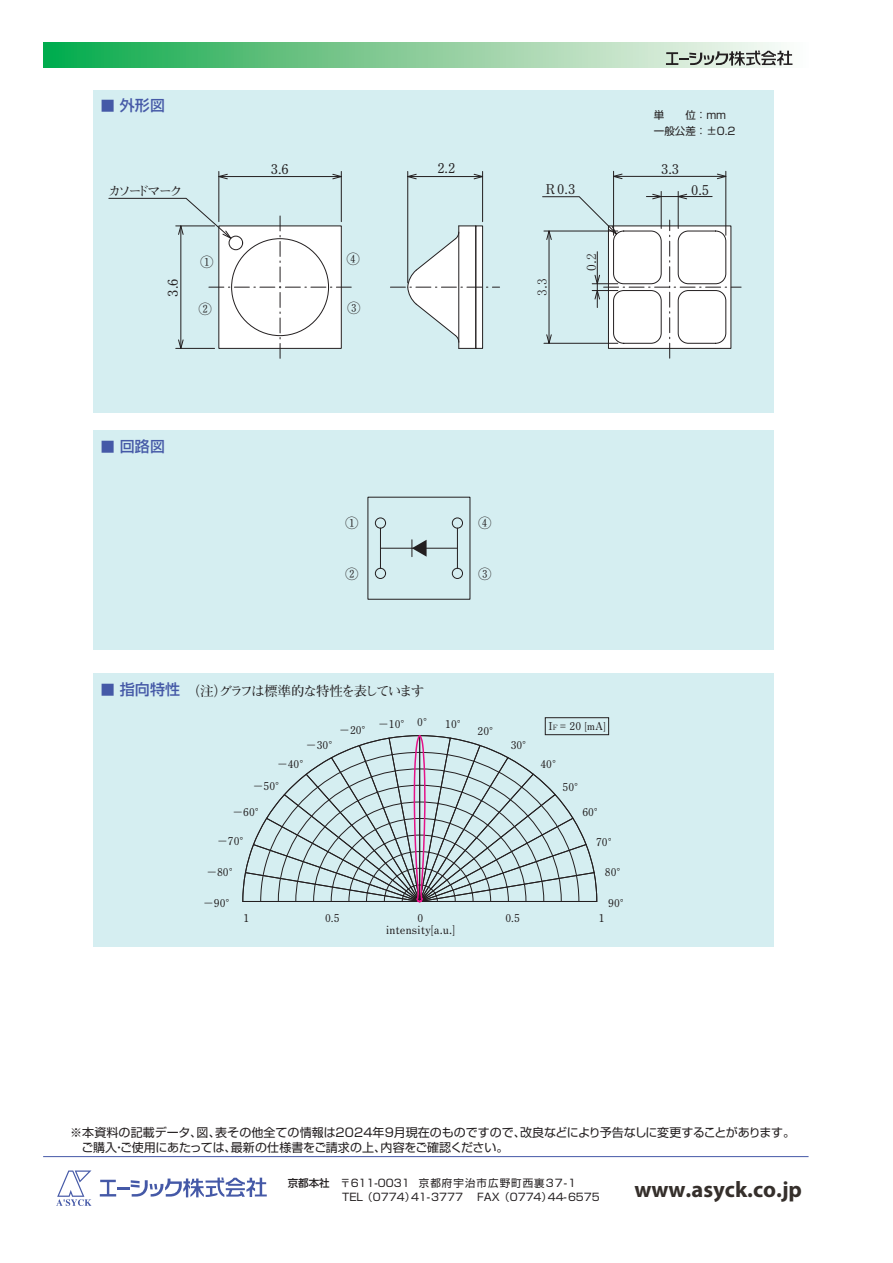
<style>
.page{position:relative;width:893px;height:1263px;background:#fff}
.page>*{position:absolute;margin:0;border:0;box-sizing:border-box;transform-origin:0 0}
.t1{font:700 22.5px "Myriad Pro";color:#352f2b}
.t2{font:500 15px "Shin Go Pro";letter-spacing:.01em;color:#4559a7}
.t3{font:700 13.5px "Futo Min A101 Pro";letter-spacing:-.155em;color:#231f20}
.t4{font:700 13.5px "Futo Min A101 Pro";letter-spacing:-.115em;color:#231f20}
.t5{font:700 13.5px "Futo Min A101 Pro";letter-spacing:-.215em;color:#231f20}
.t6{font:13.5px "MS P Mincho";color:#231f20}
.t7{font:12px/15px "Shin Go Pro";color:#231f20}
.t8{font:700 12px "Futo Min A101 Pro";color:#231f20}
.t9{font:700 10.8px/19px "Futo Min A101 Pro";color:#231f20}
.t10{font:10.5px/16.5px "Shin Go Pro";color:#231f20}
.t11{font:10.5px "Shin Go Pro";letter-spacing:.1em;color:#231f20}
.s1{font-size:13.95px}
.s2{font-size:7.2px}
.s3{font-weight:500}
</style>
<div class="page">
<svg style="left:43px;top:43px;width:750px;height:25px;background:#7bca94"></svg>
<div style="left:93px;top:90px;width:680px;height:322px;background:#d5eef1"></div>
<div style="left:93px;top:430px;width:680px;height:219px;background:#d5eef1"></div>
<div style="left:93px;top:673px;width:680px;height:273px;background:#d5eef1"></div>
<svg style="left:666px;top:51px;width:126px;height:15px;background:#a3aaa2"></svg>
<hr style="left:43px;top:1156px;width:765px;height:1px;background:#4559a7">
<svg style="left:100px;top:1177px;width:167px;height:20px"></svg>
<svg style="left:56px;top:1170px;width:35px;height:36px"></svg>
<hr style="left:380px;top:548px;width:77px;height:1px;background:#231f20">
<svg style="left:411px;top:540px;width:16px;height:17px"></svg>
<div style="left:375px;top:517px;width:11px;height:12px;border:1px solid #231f20;border-radius:50%"></div>
<div style="left:375px;top:568px;width:11px;height:11px;border:1px solid #231f20;border-radius:50%"></div>
<div style="left:452px;top:517px;width:11px;height:12px;border:1px solid #231f20;border-radius:50%"></div>
<div style="left:452px;top:568px;width:11px;height:11px;border:1px solid #231f20;border-radius:50%"></div>
<hr style="left:380px;top:528px;width:1px;height:40px;background:#231f20">
<hr style="left:457px;top:528px;width:1px;height:40px;background:#231f20">
<hr style="left:661px;top:191px;width:1px;height:37px;background:#231f20">
<hr style="left:678px;top:191px;width:1px;height:37px;background:#231f20">
<hr style="left:613px;top:171px;width:1px;height:64px;background:#231f20">
<hr style="left:726px;top:171px;width:1px;height:64px;background:#231f20">
<hr style="left:614px;top:176px;width:112px;height:1px;background:#231f20">
<svg style="left:613px;top:174px;width:10px;height:5px"></svg>
<svg style="left:717px;top:174px;width:10px;height:5px"></svg>
<svg style="left:542px;top:194px;width:199px;height:164px"></svg>
<hr style="left:219px;top:171px;width:1px;height:51px;background:#231f20">
<hr style="left:341px;top:171px;width:1px;height:51px;background:#231f20">
<hr style="left:219px;top:176px;width:122px;height:1px;background:#231f20">
<svg style="left:218px;top:174px;width:10px;height:5px"></svg>
<svg style="left:332px;top:174px;width:10px;height:5px"></svg>
<svg style="left:108px;top:198px;width:243px;height:160px"></svg>
<svg style="left:390px;top:225px;width:110px;height:124px"></svg>
<hr style="left:407px;top:171px;width:1px;height:112px;background:#231f20">
<hr style="left:482px;top:171px;width:1px;height:51px;background:#231f20">
<hr style="left:408px;top:176px;width:75px;height:1px;background:#231f20">
<svg style="left:407px;top:174px;width:10px;height:5px"></svg>
<svg style="left:474px;top:174px;width:10px;height:5px"></svg>
<div style="left:545px;top:717px;width:64px;height:18px;border:1px solid #231f20"></div>
<svg style="left:242px;top:734px;width:355px;height:169px"></svg>
<p class="t2" style="left:101px;top:93px;width:66px"><span class="s1">■</span> 外形図</p>
<p class="t5" style="left:108px;top:181px;width:77px">カソードマーク</p>
<p class="t3" style="left:162px;top:297px;width:19px;rotate:-90deg">3.6</p>
<p class="t3" style="left:200px;top:252px;width:15px">①</p>
<p class="t3" style="left:199px;top:299px;width:15px">②</p>
<p class="t3" style="left:271px;top:159px;width:19px">3.6</p>
<p class="t3" style="left:347px;top:248px;width:15px">④</p>
<p class="t3" style="left:347px;top:297px;width:15px">③</p>
<p class="t3" style="left:437px;top:157px;width:19px">2.2</p>
<p class="t3" style="left:546px;top:178px;width:31px">R0.3</p>
<p class="t6" style="left:535px;top:296px;width:19px;rotate:-90deg">3.3</p>
<p class="t6" style="left:584px;top:271px;width:19px;rotate:-90deg">0.2</p>
<p class="t10" style="left:654px;top:105px;width:83px">単　　位：mm一般公差：±0.2</p>
<p class="t3" style="left:661px;top:159px;width:19px">3.3</p>
<p class="t3" style="left:691px;top:179px;width:19px">0.5</p>
<p class="t2" style="left:101px;top:434px;width:66px"><span class="s1">■</span> 回路図</p>
<p class="t3" style="left:345px;top:513px;width:15px">①</p>
<p class="t3" style="left:345px;top:563px;width:15px">②</p>
<p class="t3" style="left:478px;top:563px;width:15px">③</p>
<p class="t3" style="left:478px;top:513px;width:15px">④</p>
<p class="t2" style="left:101px;top:677px;width:81px"><span class="s1">■</span> 指向特性</p>
<p class="t4" style="left:186px;top:680px;width:239px">（注）グラフは標準的な特性を表しています</p>
<p class="t9" style="left:339px;top:719px;width:35px">－20°</p>
<p class="t9" style="left:378px;top:713px;width:91px">－10° 0° 10°</p>
<p class="t9" style="left:478px;top:720px;width:24px">20°</p>
<p class="t9" style="left:549px;top:715px;width:58px">I<span class="s2">F</span> = 20 [mA]</p>
<p class="t9" style="left:511px;top:734px;width:24px">30°</p>
<p class="t9" style="left:277px;top:734px;width:64px;text-indent:29px">－30°－40°</p>
<p class="t9" style="left:253px;top:775px;width:35px">－50°</p>
<p class="t9" style="left:232px;top:801px;width:35px">－60°</p>
<p class="t9" style="left:217px;top:830px;width:35px">－70°</p>
<p class="t9" style="left:206px;top:861px;width:35px">－80°</p>
<p class="t9" style="left:203px;top:892px;width:35px">－90°</p>
<p class="t9" style="left:243px;top:907px;width:7px">1</p>
<p class="t9" style="left:325px;top:907px;width:16px">0.5</p>
<p class="t9" style="left:417px;top:907px;width:7px">0</p>
<p class="t9" style="left:505px;top:907px;width:16px">0.5</p>
<p class="t9" style="left:599px;top:907px;width:7px">1</p>
<p class="t8" style="left:386px;top:920px;width:71px">intensity[a.u.]</p>
<p class="t9" style="left:563px;top:751px;width:24px;line-height:22.8px;text-indent:-22px">40°<br>50°</p>
<p class="t9" style="left:582px;top:801px;width:24px">60°</p>
<p class="t9" style="left:596px;top:831px;width:24px">70°</p>
<p class="t9" style="left:605px;top:861px;width:24px">80°</p>
<p class="t9" style="left:608px;top:891px;width:24px">90°</p>
<p class="t7" style="left:70px;top:1123px;width:726px">※本資料の記載データ、図、表その他全ての情報は2024年9月現在のものですので、改良などにより予告なしに変更することがあります。　ご購入・ご使用にあたっては、最新の仕様書をご請求の上、内容をご確認ください。</p>
<p class="t10" style="left:342px;top:1187px;width:259px">TEL（0774）41-3777 　FAX（0774）44-6575</p>
<p class="t11" style="left:288px;top:1174px;width:290px"><span class="s3">京都本社　</span>〒611-0031 京都府宇治市広野町西裏37-1</p>
<h1 class="t1" style="left:634px;top:1174px;width:169px">www.asyck.co.jp</h1>
</div>
